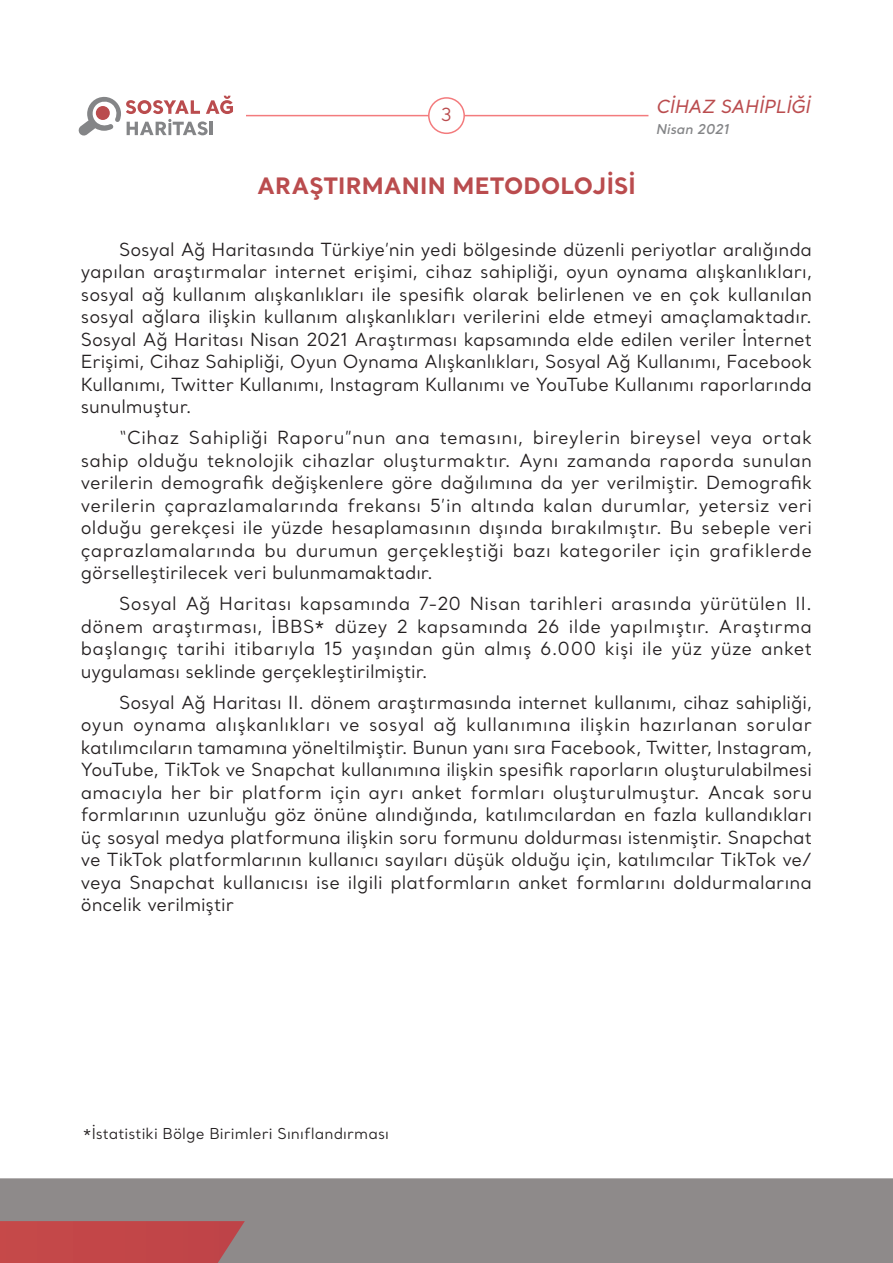
<style>
.page{position:relative;width:893px;height:1263px;background:#fff}
.page>*{position:absolute;margin:0;border:0;box-sizing:border-box;transform-origin:0 0}
.ANA_METIN{font:700 22.5px "Santral";letter-spacing:.01em;color:#ba4c4e}
.ANA_METIN-2{font:18px/22.5px "Santral";letter-spacing:-.005em;color:#231f20;text-align:justify}
.t1{font:italic 500 18px "Santral";letter-spacing:-.01em;color:#ba4c4e}
.t2{font:18px "Santral";color:#ba4c4e}
.ANA_METIN-3{font:15px "Santral";letter-spacing:.005em;color:#231f20}
.t3{font:italic 600 13.5px "Santral";color:#848587}
</style>
<div class="page">
<hr style="left:246px;top:115px;width:402px;height:1px;background:#f37b7d">
<div style="left:429px;top:98px;width:35px;height:35px;background:#fff;border-radius:50%"></div>
<div style="left:428px;top:97px;width:37px;height:37px;border:2px solid #f37b7d;border-radius:50%"></div>
<svg style="left:78px;top:96px;width:155px;height:40px"></svg>
<div style="left:0;top:1178px;width:893px;height:85px;background:#8e8a8a"></div>
<div style="left:0;top:1221px;width:245px;height:42px;background:#c24648"></div>
<p class="t2" style="left:441px;top:103px;width:13px">3</p>
<p class="ANA_METIN" style="left:257px;top:171px;width:380px">ARAŞTIRMANIN METODOLOJİSİ</p>
<p class="t1" style="left:656px;top:94px;width:156px">CİHAZ SAHİPLİĞİ</p>
<p class="t3" style="left:656px;top:120px;width:75px">Nisan 2021</p>
<p class="ANA_METIN-2" style="left:81px;top:237px;width:733px;text-indent:38px">Sosyal Ağ Haritasında Türkiye’nin yedi bölgesinde düzenli periyotlar aralığında yapılan araştırmalar internet erişimi, cihaz sahipliği, oyun oynama alışkanlıkları, sosyal ağ kullanım alışkanlıkları ile spesifik olarak belirlenen ve en çok kullanılan sosyal ağlara ilişkin kullanım alışkanlıkları verilerini elde etmeyi amaçlamaktadır.<br>Sosyal Ağ Haritası Nisan 2021 Araştırması kapsamında elde edilen veriler İnternet Erişimi, Cihaz Sahipliği, Oyun Oynama Alışkanlıkları, Sosyal Ağ Kullanımı, Facebook Kullanımı, Twitter Kullanımı, Instagram Kullanımı ve YouTube Kullanımı raporlarında sunulmuştur.</p>
<p class="ANA_METIN-2" style="left:81px;top:426px;width:733px;text-indent:38px">“Cihaz Sahipliği Raporu”nun ana temasını, bireylerin bireysel veya ortak sahip olduğu teknolojik cihazlar oluşturmaktır. Aynı zamanda raporda sunulan verilerin demografik değişkenlere göre dağılımına da yer verilmiştir. Demografik verilerin çaprazlamalarında frekansı 5’in altında kalan durumlar, yetersiz veri olduğu gerekçesi ile yüzde hesaplamasının dışında bırakılmıştır. Bu sebeple veri çaprazlamalarında bu durumun gerçekleştiği bazı kategoriler için grafiklerde görselleştirilecek veri bulunmamaktadır.</p>
<p class="ANA_METIN-2" style="left:81px;top:592px;width:733px;text-indent:38px">Sosyal Ağ Haritası kapsamında 7-20 Nisan tarihleri arasında yürütülen II. dönem araştırması, İ BBS* düzey 2 kapsamında 26 ilde yapılmıştır. Araştırma başlangıç tarihi itibarıyla 15 yaşından gün almış 6.000 kişi ile yüz yüze anket uygulaması seklinde gerçekleştirilmiştir.</p>
<p class="ANA_METIN-2" style="left:81px;top:690px;width:733px;text-indent:38px">Sosyal Ağ Haritası II. dönem araştırmasında internet kullanımı, cihaz sahipliği, oyun oynama alışkanlıkları ve sosyal ağ kullanımına ilişkin hazırlanan sorular katılımcıların tamamına yöneltilmiştir. Bunun yanı sıra Facebook, Twitter, Instagram, YouTube, TikTok ve Snapchat kullanımına ilişkin spesifik raporların oluşturulabilmesi amacıyla her bir platform için ayrı anket formları oluşturulmuştur. Ancak soru formlarının uzunluğu göz önüne alındığında, katılımcılardan en fazla kullandıkları üç sosyal medya platformuna ilişkin soru formunu doldurması istenmiştir. Snapchat ve TikTok platformlarının kullanıcı sayıları düşük olduğu için, katılımcılar TikTok ve/ veya Snapchat kullanıcısı ise ilgili platformların anket formlarını doldurmalarına öncelik verilmiştir</p>
<p class="ANA_METIN-3" style="left:82px;top:1124px;width:308px">*İstatistiki Bölge Birimleri Sınıflandırması</p>
</div>
